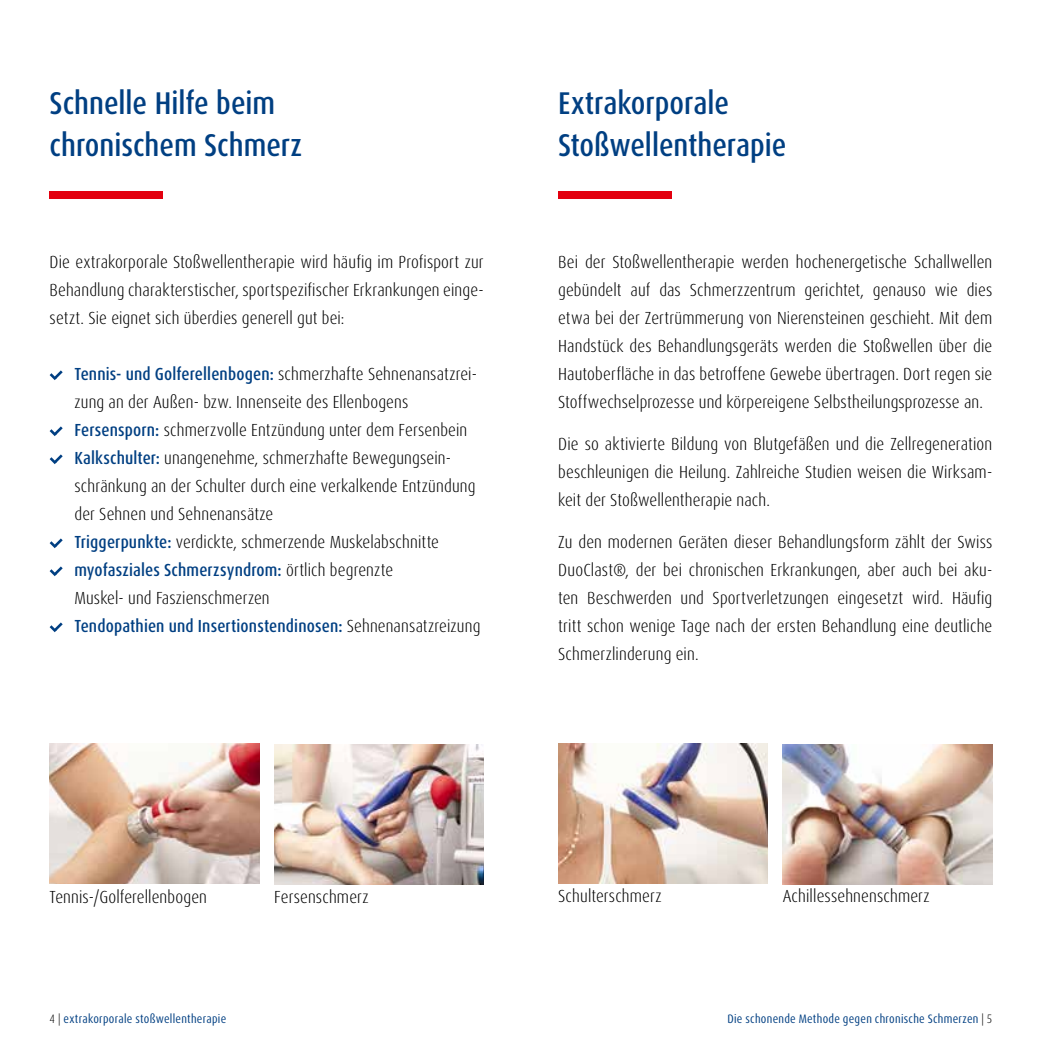
<style>
.page{position:relative;width:1042px;height:1042px;background:#fff}
.page>*{position:absolute;margin:0;border:0;box-sizing:border-box;transform-origin:0 0}
.t1{font:500 condensed 31.5px/42px "Dax OT";color:#003f82}
.t2{font:300 condensed 17.5px/28px "Dax OT";letter-spacing:.01em;color:#000;text-align:justify}
.t3{font:condensed 12.25px "Dax OT";letter-spacing:.025em;color:#003f82}
.s1{font-weight:500;color:#003f82}
.s2{font-weight:300;color:#000}
</style>
<div class="page">
<svg style="left:50px;top:370px;width:13px;height:10px"></svg>
<svg style="left:50px;top:426px;width:13px;height:10px"></svg>
<svg style="left:50px;top:454px;width:13px;height:10px"></svg>
<svg style="left:50px;top:538px;width:13px;height:10px"></svg>
<svg style="left:50px;top:566px;width:13px;height:10px"></svg>
<svg style="left:50px;top:622px;width:13px;height:10px"></svg>
<div style="left:50px;top:192px;width:113px;height:7px;background:#e3000f"></div>
<div style="left:558px;top:191px;width:113px;height:7px;background:#e3000f"></div>
<img style="left:50px;top:744px;width:209px;height:140px">
<img style="left:274px;top:744px;width:210px;height:140px">
<img style="left:558px;top:743px;width:210px;height:140px">
<img style="left:783px;top:745px;width:209px;height:140px">
<h1 class="t1" style="left:50px;top:82px;width:254px">Schnelle Hilfe beim chronischem Schmerz</h1>
<p class="t2" style="left:50px;top:248px;width:436px">Die extrakorporale Stoßwellentherapie wird häufig im Profisport zur Behandlung charakterstischer, sportspezifischer Erkrankungen einge&shy;setzt. Sie eignet sich überdies generell gut bei:</p>
<p class="t2" style="left:74px;top:360px;width:408px;text-align:left"><span class="s1">Tennis- und Golferellenbogen:</span> schmerzhafte Sehnenansatzrei&shy;zung an der Außen- bzw. Innenseite des Ellenbogens <span class="s1">Fersensporn:</span> schmerzvolle Entzündung unter dem Fersenbein <span class="s1">Kalkschulter:</span> unangenehme, schmerzhafte Bewegungsein&shy;schränkung an der Schulter durch eine verkalkende Entzündung der Sehnen und Sehnenansätze<br><span class="s1">Triggerpunkte:</span> verdickte, schmerzende Muskelabschnitte <span class="s1">myofasziales Schmerzsyndrom:</span> örtlich begrenzte<br>Muskel- und Faszienschmerzen<br><span class="s1">Tendopathien und Insertionstendinosen:</span> Sehnenansatzreizung</p>
<h1 class="t1" style="left:558px;top:82px;width:230px">Extrakorporale<br>Stoßwellentherapie</h1>
<p class="t2" style="left:558px;top:248px;width:436px">Bei der Stoßwellentherapie werden hochenergetische Schallwellen gebündelt auf das Schmerzzentrum gerichtet, genauso wie dies etwa bei der Zertrümmerung von Nierensteinen geschieht. Mit dem Handstück des Behandlungsgeräts werden die Stoßwellen über die Hautoberfläche in das betroffene Gewebe übertragen. Dort regen sie Stoffwechselprozesse und körpereigene Selbstheilungsprozesse an.</p>
<p class="t2" style="left:558px;top:430px;width:436px">Die so aktivierte Bildung von Blutgefäßen und die Zellregeneration beschleunigen die Heilung. Zahlreiche Studien weisen die Wirksam&shy;keit der Stoßwellentherapie nach.</p>
<p class="t2" style="left:558px;top:528px;width:436px">Zu den modernen Geräten dieser Behandlungsform zählt der Swiss DuoClast®, der bei chronischen Erkrankungen, aber auch bei aku&shy;ten Beschwerden und Sportverletzungen eingesetzt wird. Häufig tritt schon wenige Tage nach der ersten Behandlung eine deutliche Schmerzlinderung ein.</p>
<p class="t2" style="left:50px;top:883px;width:159px">Tennis-/Golferellenbogen</p>
<p class="t2" style="left:274px;top:883px;width:96px">Fersenschmerz</p>
<p class="t2" style="left:558px;top:882px;width:105px">Schulterschmerz</p>
<p class="t2" style="left:783px;top:882px;width:148px">Achillessehnenschmerz</p>
<p class="t3" style="left:50px;top:1011px;width:178px"><span class="s2">4 |</span> extrakorporale stoßwellentherapie</p>
<p class="t3" style="left:727px;top:1011px;width:266px">Die schonende Methode gegen chronische Schmerzen <span class="s2">| 5</span></p>
</div>
